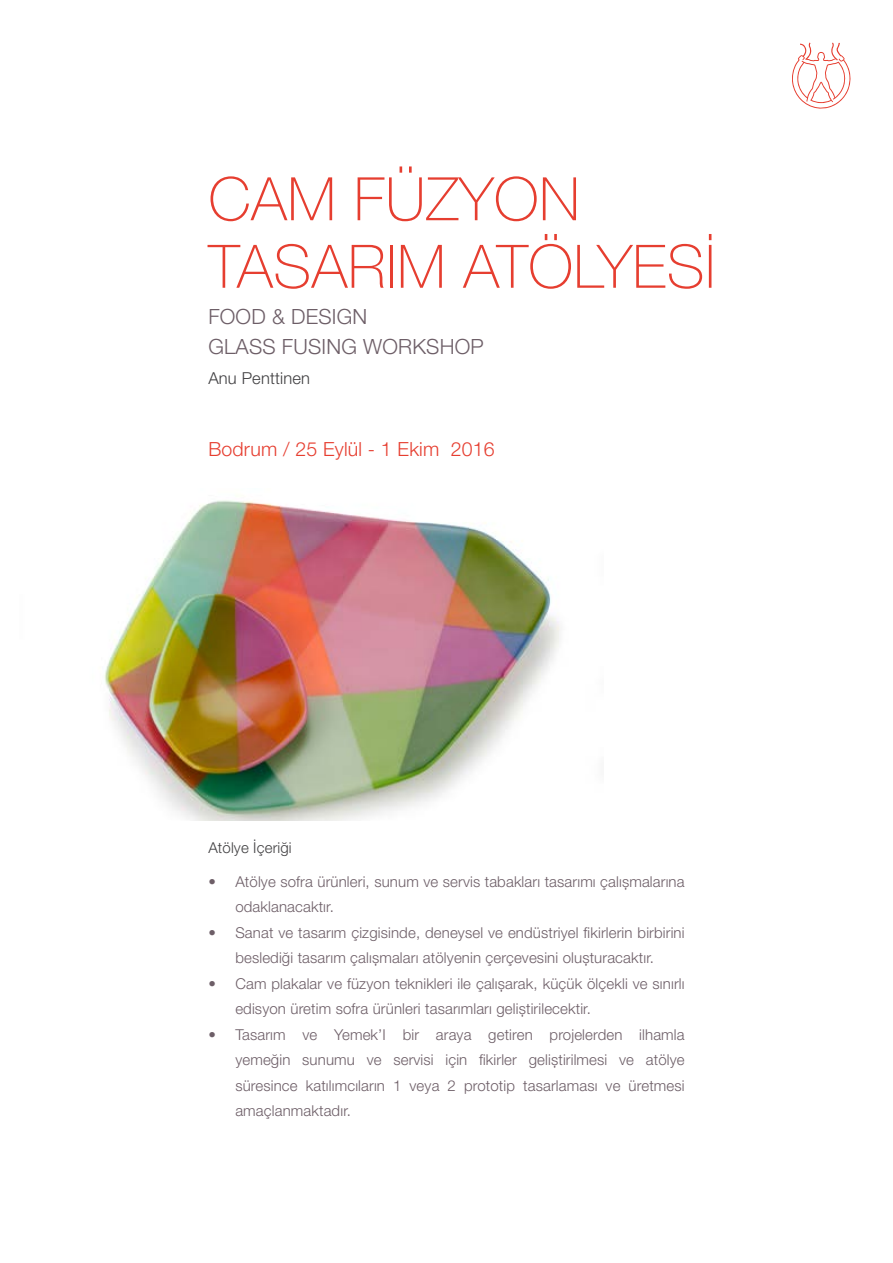
<style>
.page{position:relative;width:893px;height:1263px;background:#fff}
.page>*{position:absolute;margin:0;border:0;box-sizing:border-box;transform-origin:0 0}
.t1{font:100 60px/67.5px "Helvetica Neue LT Pro";letter-spacing:.01em;color:#e63e30}
.t2{font:300 21px/30px "Helvetica Neue LT Pro";letter-spacing:.01em;color:#6d5e67}
.t3{font:300 19.5px "Helvetica Neue LT Pro";letter-spacing:.01em;color:#e63e30}
.t4{font:300 16.5px "Helvetica Neue LT Pro";letter-spacing:.01em;color:#414042}
.t5{font:300 15px/25.5px "Helvetica Neue LT Pro";letter-spacing:.01em;color:#6d5e67}
.t6{font:300 15px "Helvetica Neue LT Pro";letter-spacing:.01em;color:#414042}
</style>
<div class="page">
<svg style="left:792px;top:43px;width:59px;height:66px"></svg>
<img style="left:104px;top:500px;width:456px;height:321px">
<h1 class="t1" style="left:208px;top:165px;width:508px">CAM FÜZYON<br>TASARIM ATÖLYESİ</h1>
<h2 class="t2" style="left:208px;top:301px;width:277px">FOOD &amp; DESIGN<br>GLASS FUSING WORKSHOP</h2>
<p class="t4" style="left:208px;top:368px;width:103px">Anu Penttinen</p>
<h3 class="t3" style="left:208px;top:437px;width:288px">Bodrum / 25 Eylül - 1 Ekim 2016</h3>
<p class="t6" style="left:208px;top:838px;width:85px">Atölye İçeriği</p>
<p class="t5" style="left:235px;top:868px;width:451px;text-indent:-27px">• Atölye sofra ürünleri, sunum ve servis tabakları tasarımı çalışmalarına odaklanacaktır.</p>
<p class="t5" style="left:208px;top:919px;width:478px;text-align:center">• Sanat ve tasarım çizgisinde, deneysel ve endüstriyel fikirlerin birbirini beslediği tasarım çalışmaları atölyenin çerçevesini oluşturacaktır.</p>
<p class="t5" style="left:235px;top:970px;width:451px;text-indent:-27px">• Cam plakalar ve füzyon teknikleri ile çalışarak, küçük ölçekli ve sınırlı edisyon üretim sofra ürünleri tasarımları geliştirilecektir.</p>
<p class="t5" style="left:235px;top:1021px;width:451px;text-align:justify;text-indent:-27px">• Tasarım ve Yemek’I bir araya getiren projelerden ilhamla yemeğin sunumu ve servisi için fikirler geliştirilmesi ve atölye süresince katılımcıların 1 veya 2 prototip tasarlaması ve üretmesi amaçlanmaktadır.</p>
</div>
